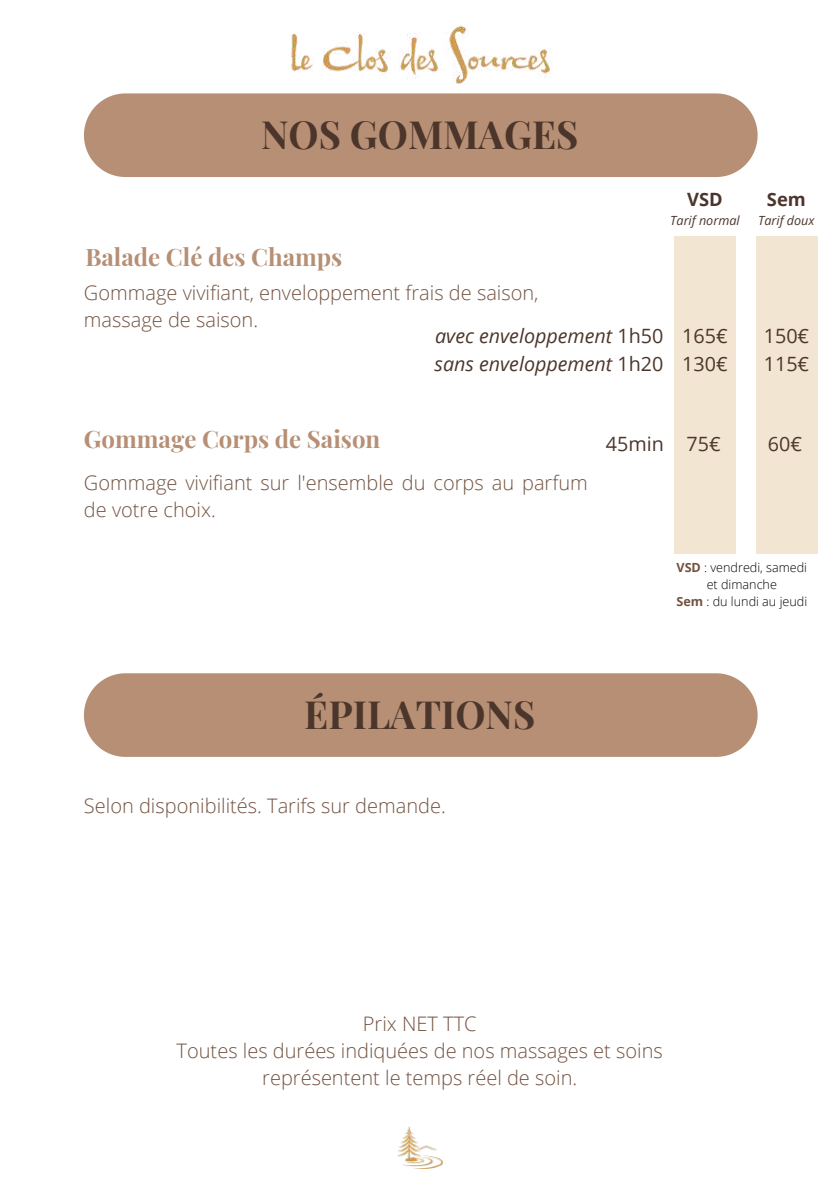
<style>
.page{position:relative;width:839px;height:1191px;background:#fff}
.page>*{position:absolute;margin:0;border:0;box-sizing:border-box;transform-origin:0 0}
.t1{font:700 38px "Playfair Display SC";color:#4c362b}
.t2{font:700 24px "Playfair Display";color:#b68f75}
.t3{font:300 20px/27px "Open Sans";color:#735240}
.t4{font:italic 19.8px/27.6px "Open Sans";color:#4c362b}
.t5{font:19.8px "Open Sans";color:#4c362b}
.t6{font:700 18.4px "Open Sans";color:#4c362b}
.t7{font:300 12.6px/16.8px "Open Sans";color:#000;text-align:center}
.t8{font:italic 12.6px "Open Sans";color:#4c362b}
.s1{font-style:normal}
.s2{font-weight:700;color:#735240}
</style>
<div class="page">
<img style="left:291px;top:25px;width:259px;height:59px">
<img style="left:397px;top:1127px;width:45px;height:42px">
<div style="left:755px;top:236px;width:62px;height:317px;background:#f2e5d1"></div>
<div style="left:674px;top:236px;width:62px;height:317px;background:#f2e5d1"></div>
<div style="left:84px;top:93px;width:673px;height:84px;background:#b68f75"></div>
<div style="left:84px;top:673px;width:673px;height:84px;background:#b68f75"></div>
<h1 class="t1" style="left:261px;top:108px;width:319px">NOS GOMMAGES</h1>
<p class="t2" style="left:85px;top:240px;width:258px">Balade Clé des Champs</p>
<p class="t3" style="left:84px;top:279px;width:456px">Gommage vivifiant, enveloppement frais de saison, massage de saison.</p>
<p class="t4" style="left:434px;top:322px;width:230px">avec enveloppement <span class="s1">1h50 </span>sans enveloppement <span class="s1">1h20</span></p>
<p class="t6" style="left:687px;top:187px;width:37px">VSD</p>
<p class="t8" style="left:670px;top:212px;width:71px">Tarif normal</p>
<p class="t6" style="left:767px;top:187px;width:40px">Sem</p>
<p class="t8" style="left:758px;top:212px;width:58px">Tarif doux</p>
<p class="t5" style="left:682px;top:322px;width:47px">165€</p>
<p class="t5" style="left:763px;top:322px;width:47px">150€</p>
<p class="t5" style="left:682px;top:350px;width:47px">130€</p>
<p class="t5" style="left:763px;top:350px;width:47px">115€</p>
<p class="t2" style="left:84px;top:422px;width:298px">Gommage Corps de Saison</p>
<p class="t3" style="left:84px;top:468px;width:505px">Gommage vivifiant sur l'ensemble du corps au parfum de votre choix.</p>
<p class="t5" style="left:605px;top:430px;width:116px">45min 75€</p>
<p class="t5" style="left:767px;top:430px;width:36px">60€</p>
<p class="t7" style="left:676px;top:559px;width:132px"><span class="s2">VSD</span> : vendredi, samedi et dimanche<br><span class="s2">Sem</span> : du lundi au jeudi</p>
<h1 class="t1" style="left:304px;top:688px;width:232px">ÉPILATIONS</h1>
<p class="t3" style="left:84px;top:792px;width:363px">Selon disponibilités. Tarifs sur demande.</p>
<p class="t3" style="left:177px;top:1010px;width:487px;text-align:center">Prix NET TTC<br>Toutes les durées indiquées de nos massages et soins représentent le temps réel de soin.</p>
</div>
